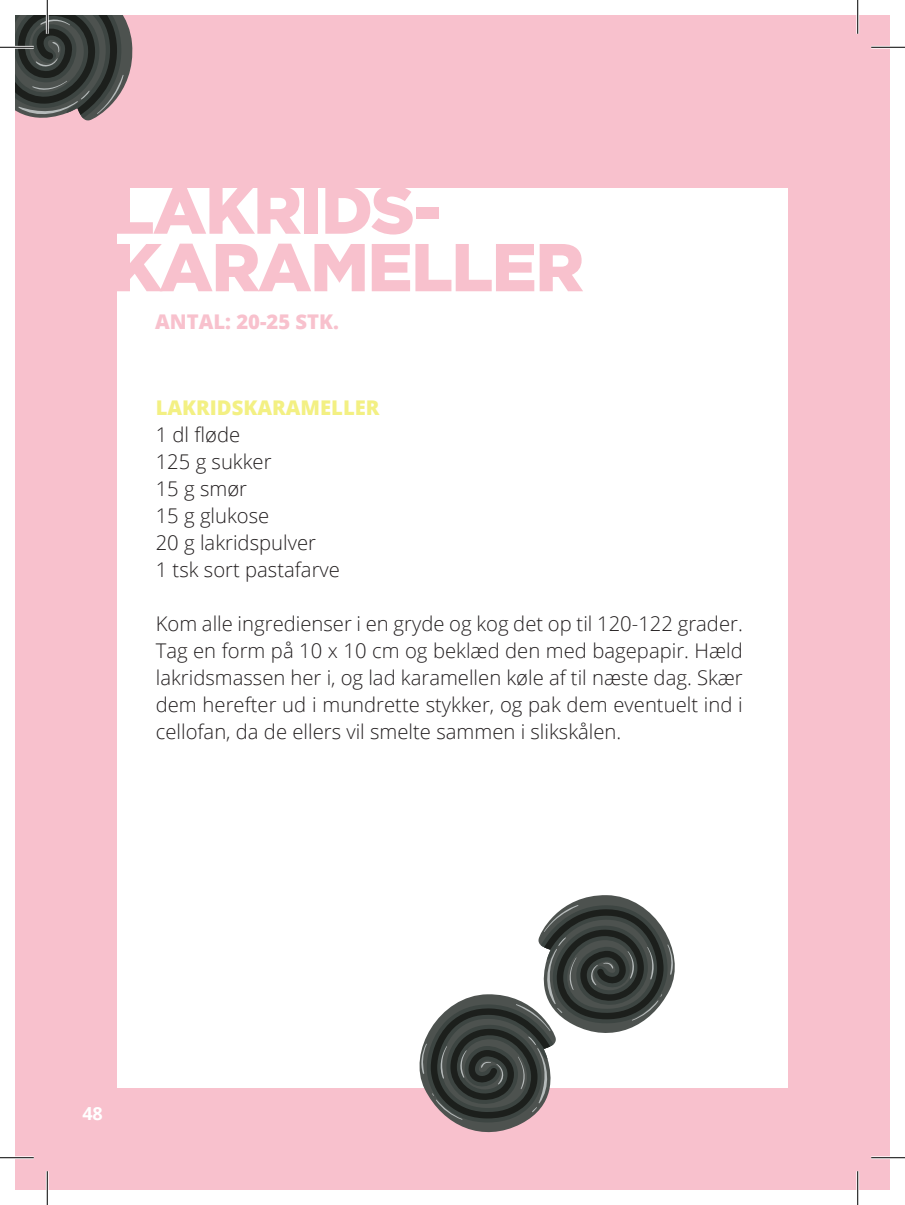
<style>
.page{position:relative;width:905px;height:1205px;background:#fff}
.page>*{position:absolute;margin:0;border:0;box-sizing:border-box;transform-origin:0 0}
.Overskrift{font:900 67.5px "Gotham";letter-spacing:-.02em;color:#f8c1cd}
.Brødtekst{font:300 20.25px/27px "Open Sans";color:#231f20;text-align:justify}
.Underoverskrifter{font:800 20.25px "Open Sans";color:#f3f083}
.Underoverskrifter-2{font:800 20.25px "Open Sans";color:#f8c1cd}
.t1{font:700 18px "Open Sans";color:#fff}
</style>
<div class="page">
<div style="left:15px;top:15px;width:874px;height:1174px;background:#f8c1cd"></div>
<div style="left:117px;top:188px;width:670px;height:899px;background:#fff"></div>
<svg style="left:406px;top:895px;width:282px;height:238px"></svg>
<svg style="left:15px;top:15px;width:118px;height:106px;background:#4f4e4d"></svg>
<svg style="left:81px;top:90px;width:9px;height:10px"></svg>
<svg style="left:97px;top:75px;width:27px;height:39px"></svg>
<hr style="left:0;top:46px;width:34px;height:3px;background:#fff">
<hr style="left:871px;top:46px;width:33px;height:3px;background:#fff">
<hr style="left:0;top:1156px;width:34px;height:2px;background:#fff">
<hr style="left:871px;top:1156px;width:33px;height:2px;background:#fff">
<hr style="left:46px;top:0;width:3px;height:34px;background:#fff">
<hr style="left:46px;top:1171px;width:3px;height:33px;background:#fff">
<hr style="left:856px;top:0;width:3px;height:34px;background:#fff">
<hr style="left:856px;top:1171px;width:3px;height:33px;background:#fff">
<hr style="left:0;top:47px;width:34px;height:1px;background:#000">
<hr style="left:871px;top:47px;width:33px;height:1px;background:#000">
<hr style="left:0;top:1157px;width:34px;height:1px;background:#000">
<hr style="left:871px;top:1157px;width:33px;height:1px;background:#000">
<hr style="left:47px;top:0;width:1px;height:34px;background:#000">
<hr style="left:47px;top:1171px;width:1px;height:33px;background:#000">
<hr style="left:857px;top:0;width:1px;height:34px;background:#000">
<hr style="left:857px;top:1171px;width:1px;height:33px;background:#000">
<p class="Overskrift" style="left:113px;top:163px;width:330px">LAKRIDS-</p>
<p class="Overskrift" style="left:113px;top:221px;width:473px">KARAMELLER</p>
<p class="Underoverskrifter-2" style="left:155px;top:306px;width:185px">ANTAL: 20-25 STK.</p>
<p class="Underoverskrifter" style="left:156px;top:392px;width:225px">LAKRIDSKARAMELLER</p>
<p class="Brødtekst" style="left:156px;top:420px;width:86px">1 dl fløde</p>
<p class="Brødtekst" style="left:156px;top:447px;width:117px">125 g sukker</p>
<p class="Brødtekst" style="left:156px;top:474px;width:93px">15 g smør</p>
<p class="Brødtekst" style="left:156px;top:501px;width:115px">15 g glukose</p>
<p class="Brødtekst" style="left:156px;top:528px;width:162px">20 g lakridspulver</p>
<p class="Brødtekst" style="left:156px;top:555px;width:186px">1 tsk sort pastafarve</p>
<p class="Brødtekst" style="left:156px;top:609px;width:588px">Kom alle ingredienser i en gryde og kog det op til 120-122 grader.<br>Tag en form på 10 x 10 cm og beklæd den med bagepapir. Hæld lakridsmassen her i, og lad karamellen køle af til næste dag. Skær dem herefter ud i mundrette stykker, og pak dem eventuelt ind i cellofan, da de ellers vil smelte sammen i slikskålen.</p>
<p class="t1" style="left:82px;top:1100px;width:22px">48</p>
</div>
